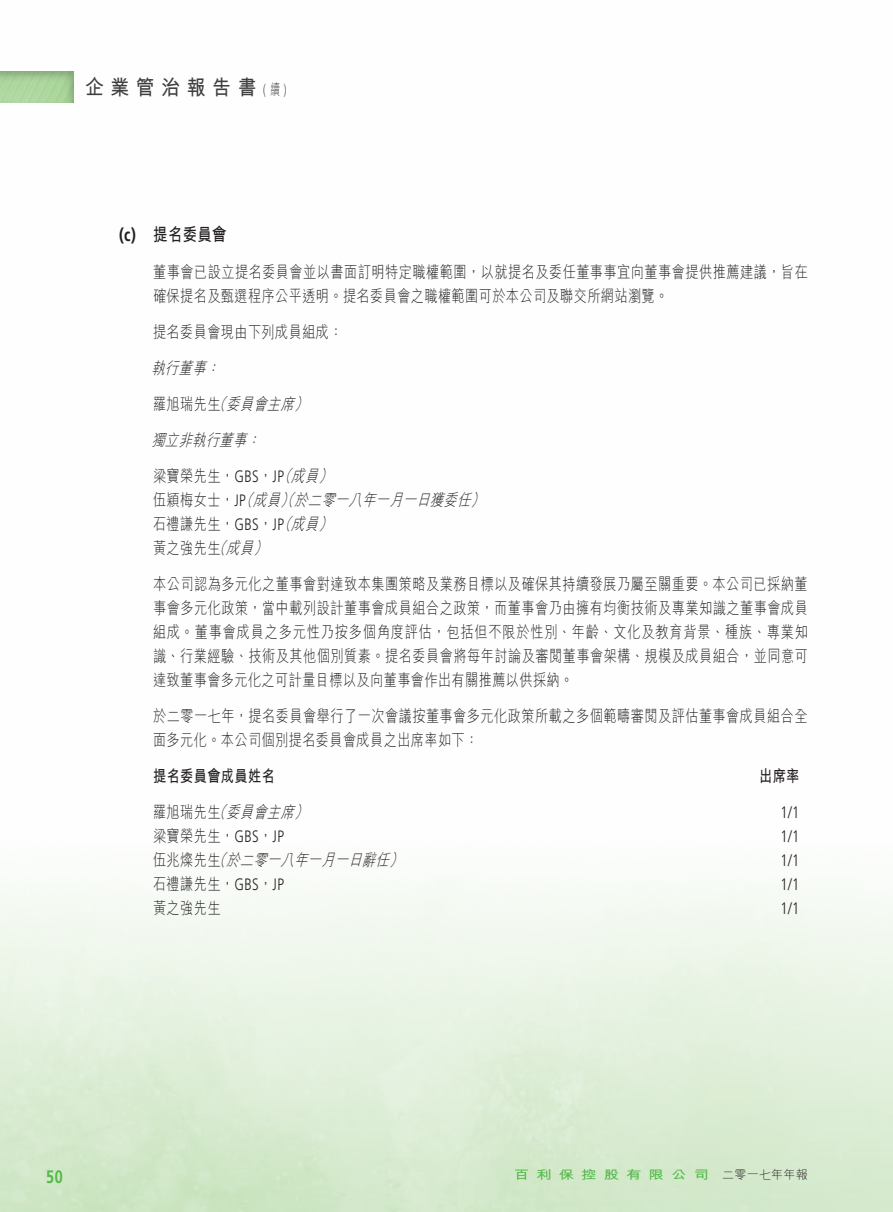
<style>
.page{position:relative;width:893px;height:1212px;background:#fff}
.page>*{position:absolute;margin:0;border:0;box-sizing:border-box;transform-origin:0 0}
.t1{font:700 21px "M Hei HK";letter-spacing:.36em;color:#3e3e3f;scale:.89 1}
._4__副標題{font:700 18px "M Hei HK";letter-spacing:.03em;color:#231f20;scale:.8 1}
.t2{font:700 18px "Frutiger LT Std";color:#51b948;scale:.8 1}
._1__內文{font:300 16.5px/24px "M Hei HK";letter-spacing:.03em;color:#231f20;scale:.8 1}
._1__內文-2{font:italic 300 16.5px "M Hei HK";color:#231f20;scale:.8 1}
._1__內文-3{font:300 16.5px "Frutiger LT Std";color:#231f20;scale:.8 1}
._1__內文-4{font:700 16.5px "M Hei HK";letter-spacing:.03em;color:#231f20;scale:.8 1}
.t3{font:700 12px "M Hei HK";letter-spacing:.45em;color:#51b948;scale:1.29 1}
.s1{font-family:"Frutiger LT Std";font-weight:300;font-size:15px}
.s2{font-weight:300;font-size:15px}
.s3{font-family:"Frutiger LT Std"}
.s4{font-style:normal}
.s5{font-style:italic}
.s6{font-family:"Frutiger LT Std";font-style:normal}
.s7{font-weight:300;color:#231f20}
</style>
<div class="page">
<div style="left:0;top:61px;width:87px;height:42px;background:#231f20;opacity:.25"></div>
<p class="t1" style="left:85px;top:72px;width:228px">企業管治報告書 <span class="s1">(</span> <span class="s2">續</span><span class="s1">)</span></p>
<p class="_4__副標題" style="left:119px;top:222px;width:136px"><span class="s3">(c)</span> 提名委員會</p>
<p class="_1__內文" style="left:153px;top:260px;width:820px">董事會已設立提名委員會並以書面訂明特定職權範圍，以就提名及委任董事事宜向董事會提供推薦建議，旨在確保提名及甄選程序公平透明。提名委員會之職權範圍可於本公司及聯交所網站瀏覽。</p>
<p class="_1__內文" style="left:153px;top:320px;width:239px">提名委員會現由下列成員組成：</p>
<p class="_1__內文-2" style="left:151px;top:360px;width:91px">執行董事：</p>
<p class="_1__內文-2" style="left:153px;top:396px;width:200px"><span class="s4">羅旭瑞先生</span>（委員會主席）</p>
<p class="_1__內文-2" style="left:151px;top:432px;width:142px">獨立非執行董事：</p>
<p class="_1__內文" style="left:153px;top:464px;width:230px">梁寶榮先生，<span class="s3">GBS</span>，<span class="s3">JP</span><span class="s5">（成員）</span></p>
<p class="_1__內文-2" style="left:153px;top:492px;width:420px"><span class="s4">伍穎梅女士，</span> <span class="s6">J P</span>（成員）（於二零一八年一月一日獲委任）</p>
<p class="_1__內文" style="left:153px;top:512px;width:230px">石禮謙先生，<span class="s3">GBS</span>，<span class="s3">JP</span><span class="s5">（成員）</span></p>
<p class="_1__內文" style="left:153px;top:536px;width:149px">黃之強先生<span class="s5">（成員）</span></p>
<p class="_1__內文" style="left:153px;top:572px;width:820px;text-align:justify">本公司認為多元化之董事會對達致本集團策略及業務目標以及確保其持續發展乃屬至關重要。本公司已採納董事會多元化政策，當中載列設計董事會成員組合之政策，而董事會乃由擁有均衡技術及專業知識之董事會成員組成。董事會成員之多元性乃按多個角度評估，包括但不限於性別、年齡、文化及教育背景、種族、專業知識、行業經驗、技術及其他個別質素。提名委員會將每年討論及審閱董事會架構、規模及成員組合，並同意可達致董事會多元化之可計量目標以及向董事會作出有關推薦以供採納。</p>
<p class="_1__內文" style="left:153px;top:704px;width:820px">於二零一七年，提名委員會舉行了一次會議按董事會多元化政策所載之多個範疇審閱及評估董事會成員組合全面多元化。本公司個別提名委員會成員之出席率如下：</p>
<p class="_1__內文-4" style="left:153px;top:764px;width:154px">提名委員會成員姓名</p>
<p class="_1__內文-4" style="left:759px;top:764px;width:52px">出席率</p>
<p class="_1__內文-2" style="left:153px;top:804px;width:200px"><span class="s4">羅旭瑞先生</span>（委員會主席）</p>
<p class="_1__內文-3" style="left:780px;top:803px;width:25px">1/1</p>
<p class="_1__內文" style="left:153px;top:824px;width:165px">梁寶榮先生，<span class="s3">GBS</span>，<span class="s3">JP</span></p>
<p class="_1__內文-3" style="left:780px;top:827px;width:25px">1/1</p>
<p class="_1__內文-2" style="left:153px;top:852px;width:318px"><span class="s4">伍兆燦先生</span>（於二零一八年一月一日辭任）</p>
<p class="_1__內文-3" style="left:780px;top:851px;width:25px">1/1</p>
<p class="_1__內文" style="left:153px;top:872px;width:165px">石禮謙先生，<span class="s3">GBS</span>，<span class="s3">JP</span></p>
<p class="_1__內文-3" style="left:780px;top:875px;width:25px">1/1</p>
<p class="_1__內文" style="left:153px;top:896px;width:86px">黃之強先生</p>
<p class="_1__內文-3" style="left:780px;top:899px;width:25px">1/1</p>
<p class="t2" style="left:46px;top:1165px;width:22px">50</p>
<p class="t3" style="left:514px;top:1166px;width:229px">百利保控股有限公司 <span class="s7">二零一七年年報</span></p>
</div>
